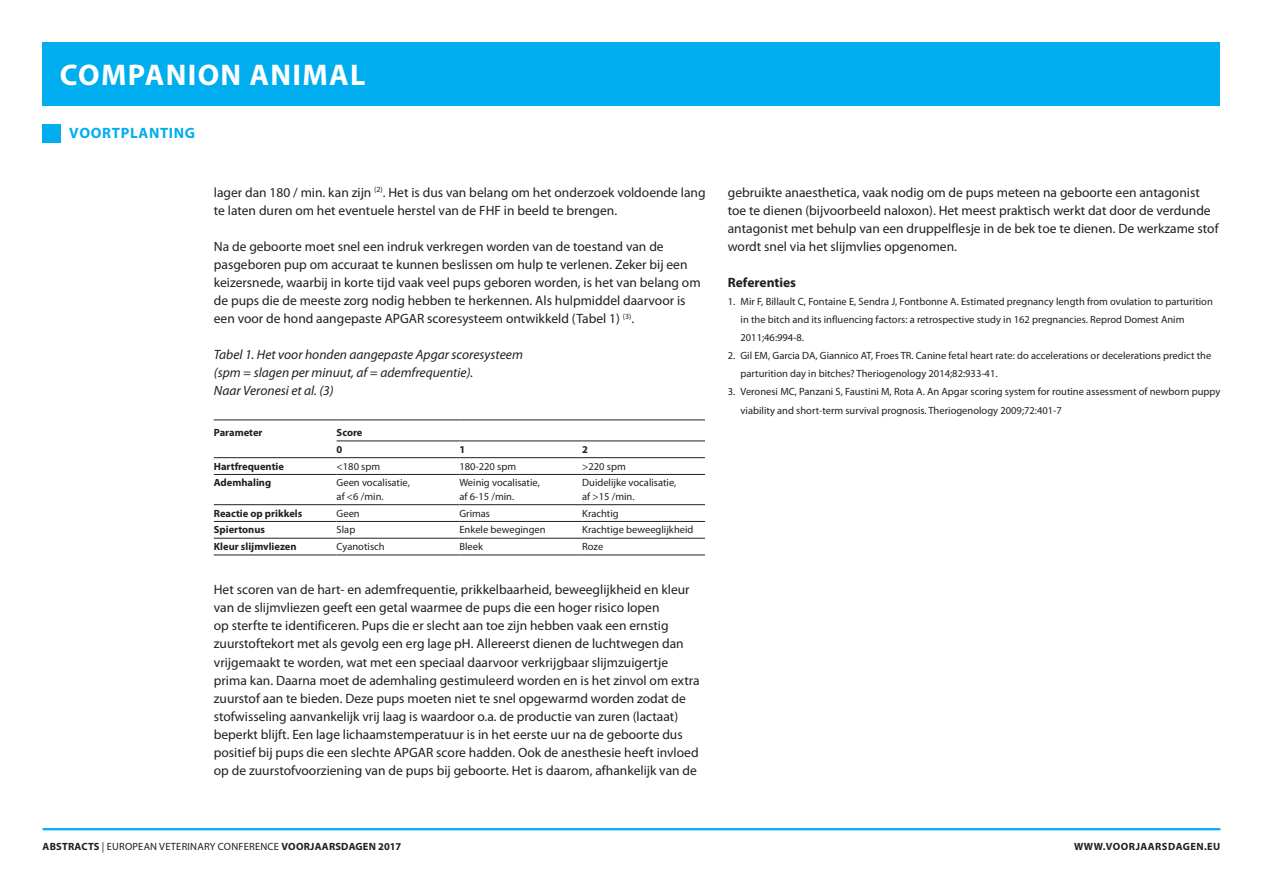
<style>
.page{position:relative;width:1263px;height:893px;background:#fff}
.page>*{position:absolute;margin:0;border:0;box-sizing:border-box;transform-origin:0 0}
.t1{font:700 30px "Myriad Pro";letter-spacing:.045em;color:#fff}
.t2{font:700 15px "Myriad Pro";letter-spacing:.045em;color:#00aeef}
._01_Platte_tekst{font:13.5px/18px "Myriad Pro";color:#231f20}
._04_Tussenkop_Cursie{font:italic 13.5px/18px "Myriad Pro";color:#231f20}
._03_Tussenkop{font:700 13.5px "Myriad Pro";color:#231f20}
._07_Referenties{font:10.5px/18px "Myriad Pro";color:#231f20}
._06_Tabel_tekst{font:10.5px/13.5px "Myriad Pro";color:#231f20}
._06_Tabel_tekst-2{font:700 10.5px "Myriad Pro";color:#231f20}
._07_Referenties-2{font:10.5px "Myriad Pro";letter-spacing:.02em;color:#231f20}
._06_Tabel_tekst-3{font:700 10.5px "Myriad Pro";letter-spacing:.045em;color:#231f20}
.s1{font-weight:700}
</style>
<div class="page">
<div style="left:43px;top:43px;width:1177px;height:63px;background:#00aeef"></div>
<hr style="left:43px;top:828px;width:1177px;height:2px;background:#00aeef">
<div style="left:43px;top:124px;width:18px;height:18px;background:#00aeef"></div>
<hr style="left:214px;top:420px;width:123px;height:1px;background:#231f20">
<hr style="left:337px;top:420px;width:122px;height:1px;background:#231f20">
<hr style="left:459px;top:420px;width:123px;height:1px;background:#231f20">
<hr style="left:582px;top:420px;width:123px;height:1px;background:#231f20">
<hr style="left:337px;top:441px;width:122px;height:1px;background:#231f20">
<hr style="left:459px;top:441px;width:123px;height:1px;background:#231f20">
<hr style="left:582px;top:441px;width:123px;height:1px;background:#231f20">
<hr style="left:214px;top:457px;width:123px;height:1px;background:#231f20">
<hr style="left:337px;top:457px;width:122px;height:1px;background:#231f20">
<hr style="left:459px;top:457px;width:123px;height:1px;background:#231f20">
<hr style="left:582px;top:457px;width:123px;height:1px;background:#231f20">
<hr style="left:214px;top:474px;width:123px;height:1px;background:#231f20">
<hr style="left:337px;top:474px;width:122px;height:1px;background:#231f20">
<hr style="left:459px;top:474px;width:123px;height:1px;background:#231f20">
<hr style="left:582px;top:474px;width:123px;height:1px;background:#231f20">
<hr style="left:214px;top:555px;width:123px;height:1px;background:#231f20">
<hr style="left:337px;top:555px;width:122px;height:1px;background:#231f20">
<hr style="left:459px;top:555px;width:123px;height:1px;background:#231f20">
<hr style="left:582px;top:555px;width:123px;height:1px;background:#231f20">
<hr style="left:214px;top:504px;width:123px;height:1px;background:#231f20">
<hr style="left:337px;top:504px;width:122px;height:1px;background:#231f20">
<hr style="left:459px;top:504px;width:123px;height:1px;background:#231f20">
<hr style="left:582px;top:504px;width:123px;height:1px;background:#231f20">
<hr style="left:214px;top:521px;width:123px;height:1px;background:#231f20">
<hr style="left:337px;top:521px;width:122px;height:1px;background:#231f20">
<hr style="left:459px;top:521px;width:123px;height:1px;background:#231f20">
<hr style="left:582px;top:521px;width:123px;height:1px;background:#231f20">
<hr style="left:214px;top:538px;width:123px;height:1px;background:#231f20">
<hr style="left:337px;top:538px;width:122px;height:1px;background:#231f20">
<hr style="left:459px;top:538px;width:123px;height:1px;background:#231f20">
<hr style="left:582px;top:538px;width:123px;height:1px;background:#231f20">
<hr style="left:1262px;top:43px;width:1px;height:31px;background:#ed028c">
<h1 class="t1" style="left:60px;top:58px;width:307px">COMPANION ANIMAL</h1>
<p class="t2" style="left:69px;top:125px;width:127px">VOORTPLANTING</p>
<p class="_01_Platte_tekst" style="left:214px;top:183px;width:493px">lager dan 180 / min. kan zijn <sup>(2)</sup>. Het is dus van belang om het onderzoek voldoende lang te laten duren om het eventuele herstel van de FHF in beeld te brengen.</p>
<p class="_01_Platte_tekst" style="left:214px;top:238px;width:488px">Na de geboorte moet snel een indruk verkregen worden van de toestand van de pasgeboren pup om accuraat te kunnen beslissen om hulp te verlenen. Zeker bij een keizersnede, waarbij in korte tijd vaak veel pups geboren worden, is het van belang om de pups die de meeste zorg nodig hebben te herkennen. Als hulpmiddel daarvoor is een voor de hond aangepaste APGAR scoresysteem ontwikkeld (Tabel 1) <sup>(3)</sup>.</p>
<p class="_04_Tussenkop_Cursie" style="left:214px;top:346px;width:311px">Tabel 1. Het voor honden aangepaste Apgar scoresysteem (spm = slagen per minuut, af = ademfrequentie).<br>Naar Veronesi et al. (3)</p>
<p class="_06_Tabel_tekst-2" style="left:214px;top:427px;width:50px">Parameter</p>
<p class="_06_Tabel_tekst-2" style="left:337px;top:427px;width:27px">Score</p>
<p class="_06_Tabel_tekst-2" style="left:337px;top:443px;width:7px">0</p>
<p class="_06_Tabel_tekst-2" style="left:459px;top:443px;width:7px">1</p>
<p class="_06_Tabel_tekst-2" style="left:582px;top:443px;width:7px">2</p>
<p class="_06_Tabel_tekst-2" style="left:214px;top:460px;width:72px">Hartfrequentie</p>
<p class="_06_Tabel_tekst" style="left:337px;top:459px;width:45px">&lt;180 spm</p>
<p class="_06_Tabel_tekst" style="left:459px;top:459px;width:58px">180-220 spm</p>
<p class="_06_Tabel_tekst" style="left:582px;top:459px;width:45px">&gt;220 spm</p>
<p class="_06_Tabel_tekst-2" style="left:214px;top:477px;width:59px">Ademhaling</p>
<p class="_06_Tabel_tekst" style="left:337px;top:476px;width:75px">Geen vocalisatie, af &lt;6 /min.</p>
<p class="_06_Tabel_tekst" style="left:459px;top:476px;width:82px">Weinig vocalisatie, af 6-15 /min.</p>
<p class="_06_Tabel_tekst" style="left:582px;top:476px;width:96px">Duidelijke vocalisatie, af &gt;15 /min.</p>
<p class="_06_Tabel_tekst-2" style="left:214px;top:507px;width:90px">Reactie op prikkels</p>
<p class="_06_Tabel_tekst" style="left:337px;top:506px;width:25px">Geen</p>
<p class="_06_Tabel_tekst" style="left:459px;top:506px;width:32px">Grimas</p>
<p class="_06_Tabel_tekst" style="left:582px;top:506px;width:38px">Krachtig</p>
<p class="_06_Tabel_tekst-2" style="left:214px;top:524px;width:53px">Spiertonus</p>
<p class="_06_Tabel_tekst" style="left:337px;top:523px;width:20px">Slap</p>
<p class="_06_Tabel_tekst" style="left:459px;top:523px;width:88px">Enkele bewegingen</p>
<p class="_06_Tabel_tekst" style="left:582px;top:523px;width:113px">Krachtige beweeglijkheid</p>
<p class="_06_Tabel_tekst-2" style="left:214px;top:541px;width:84px">Kleur slijmvliezen</p>
<p class="_06_Tabel_tekst" style="left:337px;top:540px;width:50px">Cyanotisch</p>
<p class="_06_Tabel_tekst" style="left:459px;top:540px;width:25px">Bleek</p>
<p class="_06_Tabel_tekst" style="left:582px;top:540px;width:23px">Roze</p>
<p class="_01_Platte_tekst" style="left:214px;top:581px;width:487px">Het scoren van de hart- en ademfrequentie, prikkelbaarheid, beweeglijkheid en kleur van de slijmvliezen geeft een getal waarmee de pups die een hoger risico lopen<br>op sterfte te identificeren. Pups die er slecht aan toe zijn hebben vaak een ernstig zuurstoftekort met als gevolg een erg lage pH. Allereerst dienen de luchtwegen dan vrijgemaakt te worden, wat met een speciaal daarvoor verkrijgbaar slijmzuigertje prima kan. Daarna moet de ademhaling gestimuleerd worden en is het zinvol om extra zuurstof aan te bieden. Deze pups moeten niet te snel opgewarmd worden zodat de stofwisseling aanvankelijk vrij laag is waardoor o.a. de productie van zuren (lactaat) beperkt blijft. Een lage lichaamstemperatuur is in het eerste uur na de geboorte dus positief bij pups die een slechte APGAR score hadden. Ook de anesthesie heeft invloed op de zuurstofvoorziening van de pups bij geboorte. Het is daarom, afhankelijk van de</p>
<p class="_01_Platte_tekst" style="left:728px;top:183px;width:492px">gebruikte anaesthetica, vaak nodig om de pups meteen na geboorte een antagonist toe te dienen (bijvoorbeeld naloxon). Het meest praktisch werkt dat door de verdunde antagonist met behulp van een druppelflesje in de bek toe te dienen. De werkzame stof wordt snel via het slijmvlies opgenomen.</p>
<p class="_03_Tussenkop" style="left:728px;top:275px;width:70px">Referenties</p>
<p class="_07_Referenties" style="left:740px;top:293px;width:474px;text-indent:-13px">1. Mir F, Billault C, Fontaine E, Sendra J, Fontbonne A. Estimated pregnancy length from ovulation to parturition in the bitch and its influencing factors: a retrospective study in 162 pregnancies. Reprod Domest Anim<br>2011;46:994-8.</p>
<p class="_07_Referenties" style="left:740px;top:347px;width:472px;text-indent:-13px">2. Gil EM, Garcia DA, Giannico AT, Froes TR. Canine fetal heart rate: do accelerations or decelerations predict the parturition day in bitches? Theriogenology 2014;82:933-41.</p>
<p class="_07_Referenties" style="left:740px;top:383px;width:481px;text-indent:-13px">3. Veronesi MC, Panzani S, Faustini M, Rota A. An Apgar scoring system for routine assessment of newborn puppy viability and short-term survival prognosis. Theriogenology 2009;72:401-7</p>
<p class="_07_Referenties-2" style="left:43px;top:841px;width:360px"><span class="s1">ABSTRACTS</span> | EUROPEAN VETERINARY CONFERENCE <span class="s1">VOORJAARSDAGEN 2017</span></p>
<p class="_06_Tabel_tekst-3" style="left:1074px;top:841px;width:148px">WWW.VOORJAARSDAGEN.EU</p>
</div>
